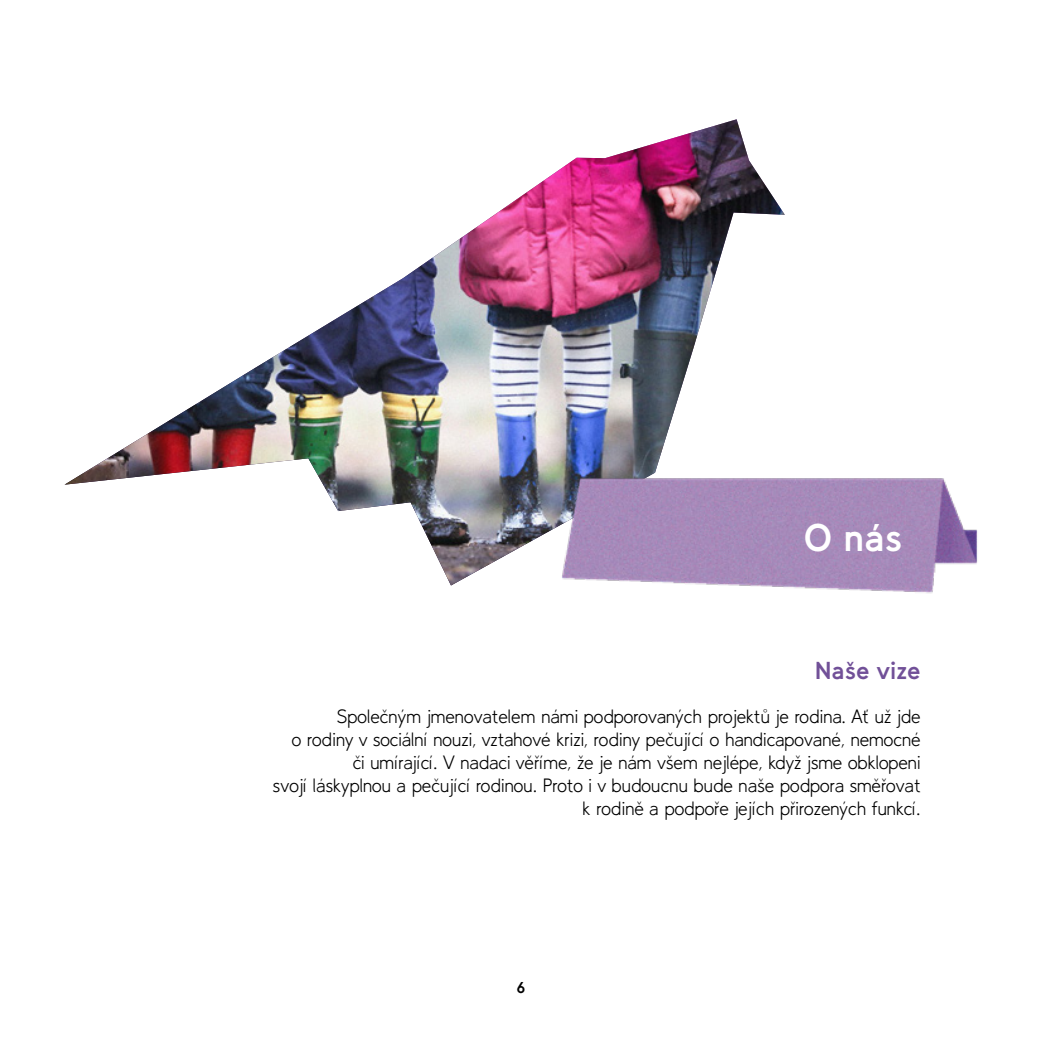
<style>
.page{position:relative;width:1042px;height:1042px;background:#fff}
.page>*{position:absolute;margin:0;border:0;box-sizing:border-box;transform-origin:0 0}
.t1{font:700 38.5px "Tilde";color:#fff}
.t2{font:700 24.5px "Tilde";color:#715098}
.t3{font:300 19.25px/23.1px "Tilde";letter-spacing:-.02em;color:#000;text-align:right}
.t4{font:700 15.75px "Tilde";color:#000}
</style>
<div class="page">
<img style="left:64px;top:119px;width:721px;height:466px">
<img style="left:500px;top:415px;width:478px;height:179px">
<h1 class="t1" style="left:803px;top:515px;width:101px">O nás</h1>
<p class="t2" style="left:815px;top:655px;width:107px">Naše vize</p>
<p class="t3" style="left:273px;top:705px;width:649px">Společným jmenovatelem námi podporovaných projektů je rodina. Ať už jde<br>o rodiny v sociální nouzi, vztahové krizi, rodiny pečující o handicapované, nemocné<br>či umírající. V nadaci věříme, že je nám všem nejlépe, když jsme obklopeni<br>svojí láskyplnou a pečující rodinou. Proto i v budoucnu bude naše podpora směřovat k rodině a podpoře jejích přirozených funkcí.</p>
<p class="t4" style="left:517px;top:978px;width:10px">6</p>
</div>
